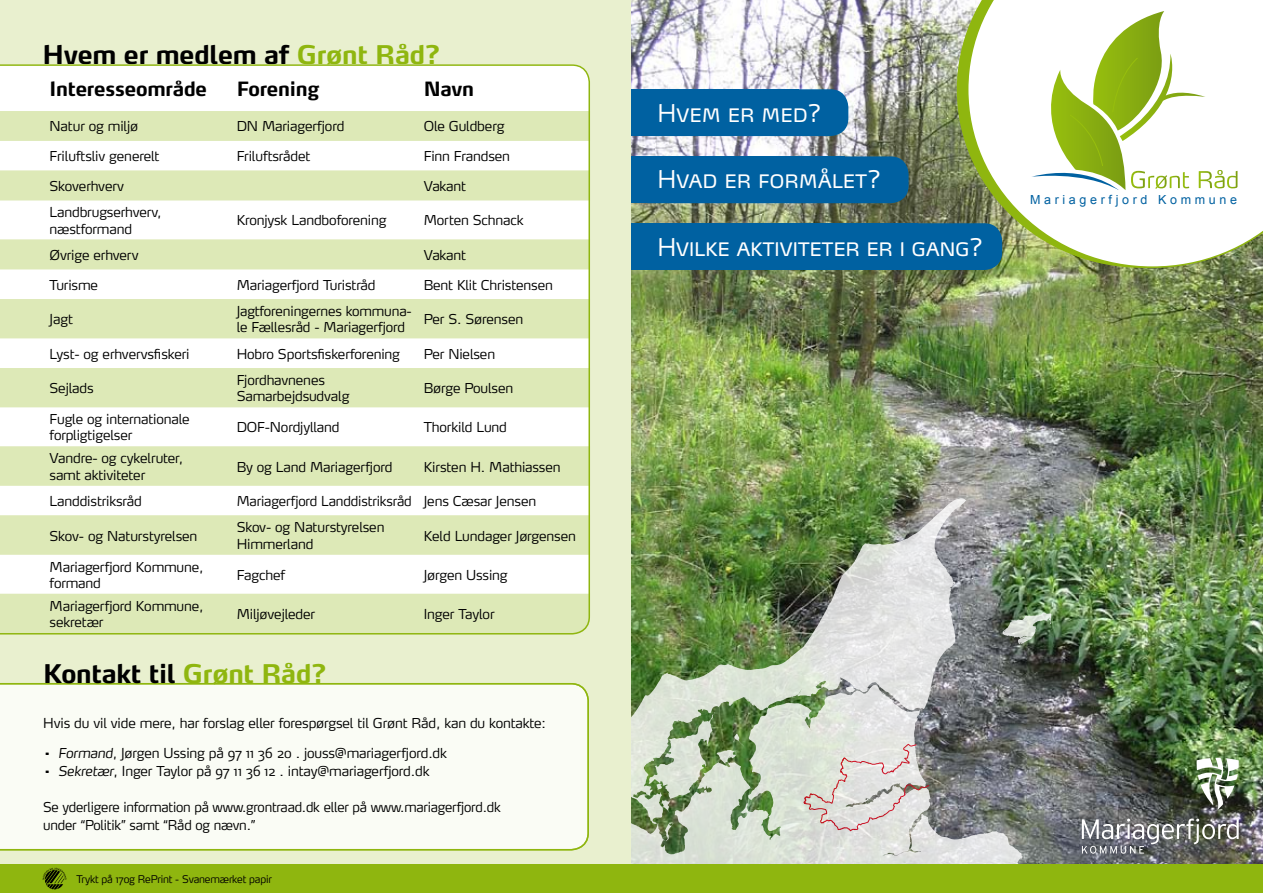
<style>
.page{position:relative;width:1263px;height:893px;background:#fff}
.page>*{position:absolute;margin:0;border:0;box-sizing:border-box;transform-origin:0 0}
.t1{font:700 25.5px "Max";letter-spacing:-.01em;color:#000}
.t2{font:24px "Max Light SC";letter-spacing:-.02em;color:#fff}
.t3{font:700 19.5px "Max";letter-spacing:-.01em;color:#000}
.t4{font:300 13.5px/16.2px "Max";letter-spacing:-.01em;color:#000}
.t5{font:12.45px "Arial";letter-spacing:.29em;color:#0061a1}
.t6{font:300 10.5px "Max";letter-spacing:-.015em;color:#000}
.s1{color:#8fb60f}
.s2{font-style:italic}
</style>
<div class="page">
<div style="left:0;top:0;width:631px;height:893px;background:#e9f0cf"></div>
<img style="left:631px;top:0;width:632px;height:865px">
<svg style="left:1003px;top:613px;width:48px;height:31px"></svg>
<img style="left:631px;top:498px;width:335px;height:187px">
<svg style="left:631px;top:685px;width:391px;height:180px"></svg>
<svg style="left:803px;top:743px;width:127px;height:92px"></svg>
<div style="left:0;top:865px;width:1263px;height:28px;background:#8fb60f"></div>
<svg style="left:957px;top:0;width:9px;height:223px"></svg>
<svg style="left:966px;top:0;width:297px;height:269px"></svg>
<svg style="left:1031px;top:11px;width:206px;height:179px"></svg>
<div style="left:0;top:683px;width:589px;height:167px;background:#fafcf5"></div>
<svg style="left:0;top:64px;width:590px;height:570px"></svg>
<div style="left:631px;top:89px;width:217px;height:47px;background:#0061a1;border-radius:18px"></div>
<div style="left:631px;top:89px;width:168px;height:47px;background:#0061a1"></div>
<div style="left:631px;top:223px;width:371px;height:47px;background:#0061a1;border-radius:18px"></div>
<div style="left:631px;top:223px;width:286px;height:47px;background:#0061a1"></div>
<div style="left:631px;top:156px;width:278px;height:47px;background:#0061a1;border-radius:18px"></div>
<div style="left:631px;top:156px;width:214px;height:47px;background:#0061a1"></div>
<svg style="left:1082px;top:818px;width:157px;height:36px"></svg>
<svg style="left:1196px;top:758px;width:43px;height:52px"></svg>
<svg style="left:43px;top:868px;width:23px;height:21px"></svg>
<h1 class="t1" style="left:43px;top:39px;width:399px">Hvem er medlem af <span class="s1">Grønt Råd?</span></h1>
<h3 class="t3" style="left:50px;top:76px;width:159px">Interesseområde</h3>
<h3 class="t3" style="left:237px;top:76px;width:84px">Forening</h3>
<h3 class="t3" style="left:424px;top:76px;width:52px">Navn</h3>
<p class="t4" style="left:50px;top:118px;width:90px">Natur og miljø</p>
<p class="t4" style="left:237px;top:118px;width:109px">DN Mariagerfjord</p>
<p class="t4" style="left:424px;top:118px;width:82px">Ole Guldberg</p>
<p class="t4" style="left:50px;top:148px;width:111px">Friluftsliv generelt</p>
<p class="t4" style="left:237px;top:148px;width:75px">Friluftsrådet</p>
<p class="t4" style="left:424px;top:148px;width:88px">Finn Frandsen</p>
<p class="t4" style="left:50px;top:178px;width:76px">Skoverhverv</p>
<p class="t4" style="left:424px;top:178px;width:44px">Vakant</p>
<p class="t4" style="left:50px;top:204px;width:113px">Landbrugserhverv, næstformand</p>
<p class="t4" style="left:237px;top:212px;width:151px">Kronjysk Landboforening</p>
<p class="t4" style="left:424px;top:212px;width:101px">Morten Schnack</p>
<p class="t4" style="left:50px;top:247px;width:90px">Øvrige erhverv</p>
<p class="t4" style="left:424px;top:247px;width:44px">Vakant</p>
<p class="t4" style="left:50px;top:276px;width:50px">Turisme</p>
<p class="t4" style="left:237px;top:276px;width:140px">Mariagerfjord Turistråd</p>
<p class="t4" style="left:424px;top:276px;width:131px">Bent Klit Christensen</p>
<p class="t4" style="left:50px;top:311px;width:25px">Jagt</p>
<p class="t4" style="left:237px;top:303px;width:177px">Jagtforeningernes kommuna&shy;le Fællesråd - Mariagerfjord</p>
<p class="t4" style="left:424px;top:311px;width:101px">Per S. Sørensen</p>
<p class="t4" style="left:50px;top:345px;width:141px">Lyst- og erhvervsfiskeri</p>
<p class="t4" style="left:237px;top:345px;width:165px">Hobro Sportsfiskerforening</p>
<p class="t4" style="left:424px;top:345px;width:73px">Per Nielsen</p>
<p class="t4" style="left:50px;top:380px;width:46px">Sejlads</p>
<p class="t4" style="left:237px;top:372px;width:114px">Fjordhavnenes<br>Samarbejdsudvalg</p>
<p class="t4" style="left:424px;top:380px;width:91px">Børge Poulsen</p>
<p class="t4" style="left:50px;top:411px;width:142px">Fugle og internationale forpligtigelser</p>
<p class="t4" style="left:237px;top:419px;width:104px">DOF-Nordjylland</p>
<p class="t4" style="left:424px;top:419px;width:85px">Thorkild Lund</p>
<p class="t4" style="left:50px;top:450px;width:135px">Vandre- og cykelruter, samt aktiviteter</p>
<p class="t4" style="left:237px;top:458px;width:157px">By og Land Mariagerfjord</p>
<p class="t4" style="left:424px;top:458px;width:138px">Kirsten H. Mathiassen</p>
<p class="t4" style="left:50px;top:493px;width:94px">Landdistriksråd</p>
<p class="t4" style="left:237px;top:493px;width:301px">Mariagerfjord Landdistriksråd Jens Cæsar Jensen</p>
<p class="t4" style="left:50px;top:527px;width:149px">Skov- og Naturstyrelsen</p>
<p class="t4" style="left:237px;top:519px;width:149px">Skov- og Naturstyrelsen<br>Himmerland</p>
<p class="t4" style="left:424px;top:527px;width:154px">Keld Lundager Jørgensen</p>
<p class="t4" style="left:50px;top:558px;width:156px">Mariagerfjord Kommune, formand</p>
<p class="t4" style="left:237px;top:566px;width:50px">Fagchef</p>
<p class="t4" style="left:424px;top:566px;width:85px">Jørgen Ussing</p>
<p class="t4" style="left:50px;top:597px;width:156px">Mariagerfjord Kommune, sekretær</p>
<p class="t4" style="left:237px;top:606px;width:80px">Miljøvejleder</p>
<p class="t4" style="left:424px;top:606px;width:72px">Inger Taylor</p>
<h1 class="t1" style="left:43px;top:657px;width:285px">Kontakt til <span class="s1">Grønt Råd?</span></h1>
<p class="t4" style="left:43px;top:714px;width:504px">Hvis du vil vide mere, har forslag eller forespørgsel til Grønt Råd, kan du kontakte:</p>
<p class="t4" style="left:43px;top:744px;width:405px;line-height:18px"><sup>.</sup> <span class="s2">Formand</span>, Jørgen Ussing på 97 11 36 20 . jouss@mariagerfjord.dk <sup>.</sup> <span class="s2">Sekretær</span>, Inger Taylor på 97 11 36 12 . intay@mariagerfjord.dk</p>
<p class="t4" style="left:43px;top:798px;width:459px;line-height:18px">Se yderligere information på www.grontraad.dk eller på www.mariagerfjord.dk under “Politik” samt “Råd og nævn.”</p>
<p class="t6" style="left:77px;top:872px;width:197px">Trykt på 170g RePrint - Svanemærket papir</p>
<h2 class="t2" style="left:657px;top:98px;width:166px">Hvem er med?</h2>
<h2 class="t2" style="left:657px;top:164px;width:225px">Hvad er formålet?</h2>
<h2 class="t2" style="left:657px;top:232px;width:327px">Hvilke aktiviteter er i gang?</h2>
<p class="t5" style="left:1030px;top:192px;width:208px">Mariagerfjord Kommune</p>
</div>
